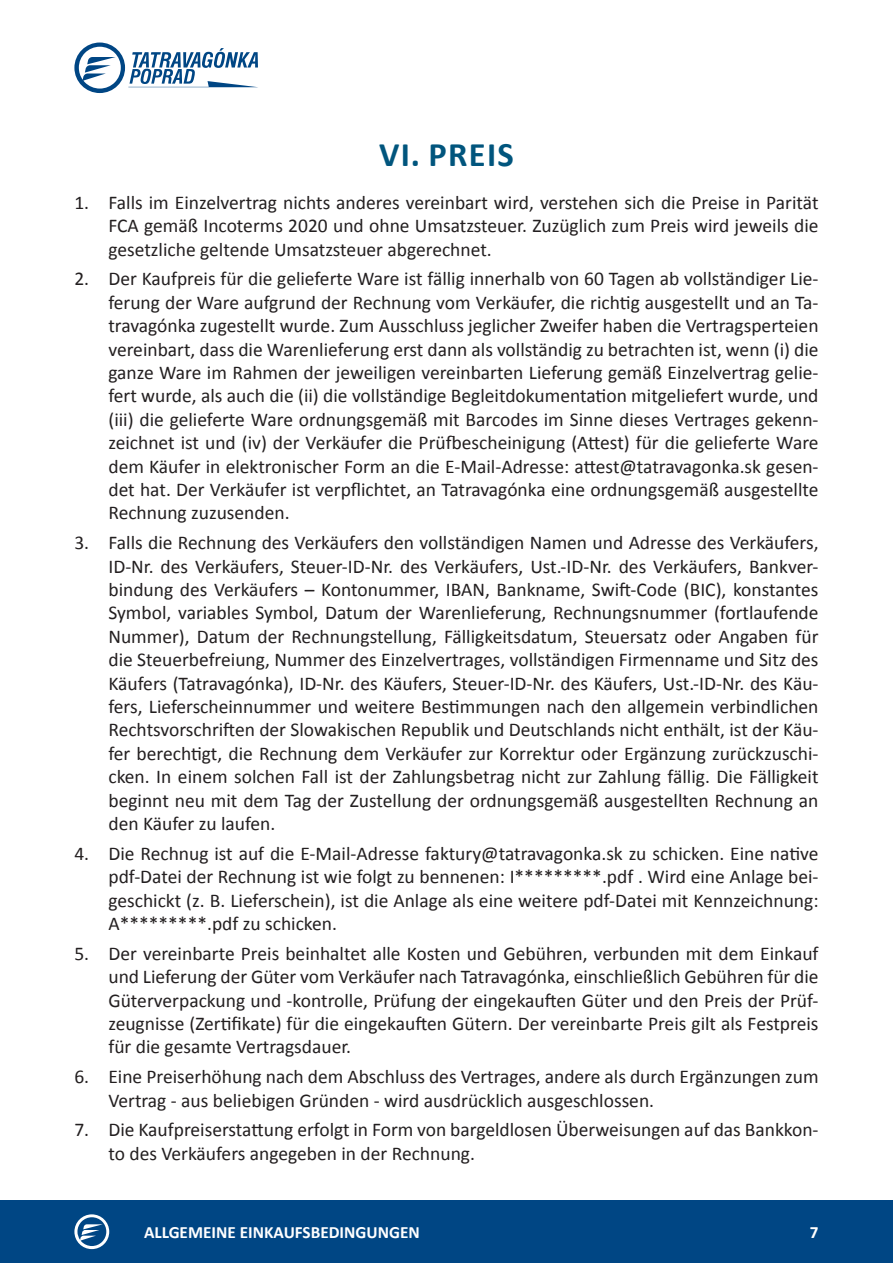
<style>
.page{position:relative;width:893px;height:1263px;background:#fff}
.page>*{position:absolute;margin:0;border:0;box-sizing:border-box;transform-origin:0 0}
.KAPITOLA{font:700 34.5px "Calibri";letter-spacing:.04em;color:#01557d}
.t1{font:19.5px/23.4px "Calibri";color:#231f20;text-align:justify}
.t2{font:700 17.25px "Calibri";color:#fff}
</style>
<div class="page">
<div style="left:0;top:1200px;width:893px;height:63px;background:#004684"></div>
<svg style="left:74px;top:1214px;width:35px;height:35px"></svg>
<svg style="left:74px;top:43px;width:184px;height:50px"></svg>
<p class="KAPITOLA" style="left:379px;top:130px;width:136px">VI. PREIS</p>
<p class="t1" style="left:108px;top:190px;width:712px;text-indent:-34px">1. Falls im Einzelvertrag nichts anderes vereinbart wird, verstehen sich die Preise in Parität FCA gemäß Incoterms 2020 und ohne Umsatzsteuer. Zuzüglich zum Preis wird jeweils die gesetzliche geltende Umsatzsteuer abgerechnet.</p>
<p class="t1" style="left:108px;top:267px;width:712px;text-indent:-34px">2. Der Kaufpreis für die gelieferte Ware ist fällig innerhalb von 60 Tagen ab vollständiger Lie&shy;ferung der Ware aufgrund der Rechnung vom Verkäufer, die richtig ausgestellt und an Ta&shy;travagónka zugestellt wurde. Zum Ausschluss jeglicher Zweifer haben die Vertragsperteien vereinbart, dass die Warenlieferung erst dann als vollständig zu betrachten ist, wenn (i) die ganze Ware im Rahmen der jeweiligen vereinbarten Lieferung gemäß Einzelvertrag gelie&shy;fert wurde, als auch die (ii) die vollständige Begleitdokumentation mitgeliefert wurde, und (iii) die gelieferte Ware ordnungsgemäß mit Barcodes im Sinne dieses Vertrages gekenn&shy;zeichnet ist und (iv) der Verkäufer die Prüfbescheinigung (Attest) für die gelieferte Ware dem Käufer in elektronischer Form an die E-‑Mail-‑Adresse: attest@tatravagonka.sk gesen&shy;det hat. Der Verkäufer ist verpflichtet, an Tatravagónka eine ordnungsgemäß ausgestellte Rechnung zuzusenden.</p>
<p class="t1" style="left:108px;top:530px;width:712px;text-indent:-34px">3. Falls die Rechnung des Verkäufers den vollständigen Namen und Adresse des Verkäufers, ID-‑Nr. des Verkäufers, Steuer-‑ID-‑Nr. des Verkäufers, Ust.-ID-‑Nr. des Verkäufers, Bankver&shy;bindung des Verkäufers – Kontonummer, IBAN, Bankname, Swift-‑Code (BIC), konstantes Symbol, variables Symbol, Datum der Warenlieferung, Rechnungsnummer (fortlaufende Nummer), Datum der Rechnungstellung, Fälligkeitsdatum, Steuersatz oder Angaben für die Steuerbefreiung, Nummer des Einzelvertrages, vollständigen Firmenname und Sitz des Käufers (Tatravagónka), ID-‑Nr. des Käufers, Steuer-‑ID-‑Nr. des Käufers, Ust.-ID-‑Nr. des Käu&shy;fers, Lieferscheinnummer und weitere Bestimmungen nach den allgemein verbindlichen Rechtsvorschriften der Slowakischen Republik und Deutschlands nicht enthält, ist der Käu&shy;fer berechtigt, die Rechnung dem Verkäufer zur Korrektur oder Ergänzung zurückzuschi&shy;cken. In einem solchen Fall ist der Zahlungsbetrag nicht zur Zahlung fällig. Die Fälligkeit beginnt neu mit dem Tag der Zustellung der ordnungsgemäß ausgestellten Rechnung an den Käufer zu laufen.</p>
<p class="t1" style="left:108px;top:841px;width:712px;text-indent:-34px">4. Die Rechnug ist auf die E-Mail-Adresse faktury@tatravagonka.sk zu schicken. Eine native pdf-Datei der Rechnung ist wie folgt zu bennenen: I*********.pdf . Wird eine Anlage bei&shy;geschickt (z. B. Lieferschein), ist die Anlage als eine weitere pdf-Datei mit Kennzeichnung:<br>A*********.pdf zu schicken.</p>
<p class="t1" style="left:108px;top:941px;width:712px;text-indent:-34px">5. Der vereinbarte Preis beinhaltet alle Kosten und Gebühren, verbunden mit dem Einkauf und Lieferung der Güter vom Verkäufer nach Tatravagónka, einschließlich Gebühren für die Güterverpackung und -kontrolle, Prüfung der eingekauften Güter und den Preis der Prüf&shy;zeugnisse (Zertifikate) für die eingekauften Gütern. Der vereinbarte Preis gilt als Festpreis für die gesamte Vertragsdauer.</p>
<p class="t1" style="left:108px;top:1064px;width:712px;text-indent:-34px">6. Eine Preiserhöhung nach dem Abschluss des Vertrages, andere als durch Ergänzungen zum<br>Vertrag - aus beliebigen Gründen - wird ausdrücklich ausgeschlossen.</p>
<p class="t1" style="left:108px;top:1117px;width:712px;text-indent:-34px">7. Die Kaufpreiserstattung erfolgt in Form von bargeldlosen Überweisungen auf das Bankkon&shy;to des Verkäufers angegeben in der Rechnung.</p>
<p class="t2" style="left:144px;top:1220px;width:277px">ALLGEMEINE EINKAUFSBEDINGUNGEN</p>
<p class="t2" style="left:810px;top:1220px;width:10px">7</p>
</div>
